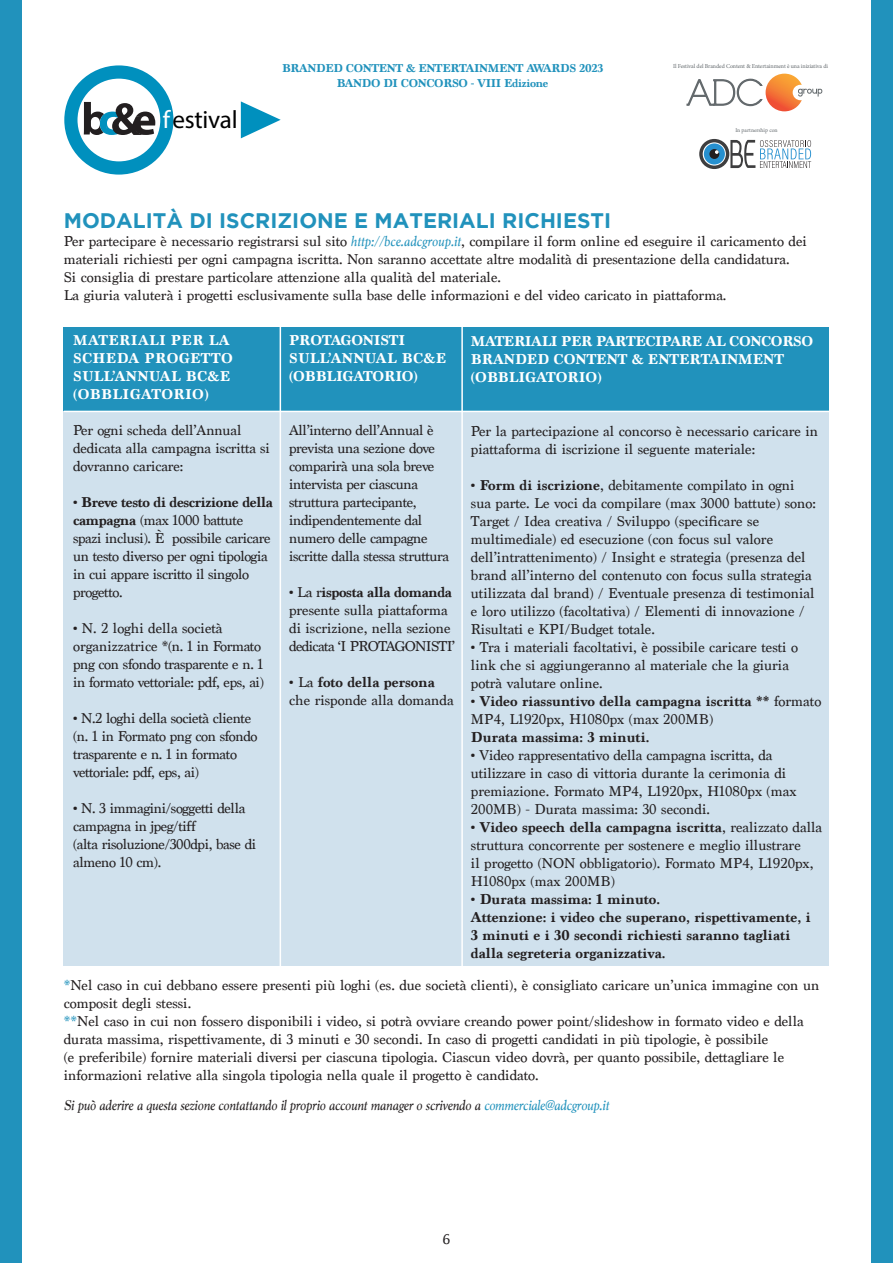
<style>
.page{position:relative;width:893px;height:1263px;background:#fff}
.page>*{position:absolute;margin:0;border:0;box-sizing:border-box;transform-origin:0 0}
.t1{font:25.2px "Myriad Pro";letter-spacing:-.01em;color:#000}
.t2{font:700 21px "Gotham";color:#2192bc}
.t3{font:15px/18px "Marion";color:#231f20}
.t4{font:15px/18px "Marion";letter-spacing:-.025em;color:#231f20}
.t5{font:700 15px/18px "Marion";color:#231f20}
.t6{font:italic 15px "Marion";letter-spacing:-.015em;color:#231f20}
.t7{font:700 15px/18px "Marion";letter-spacing:-.025em;color:#fff}
.t8{font:700 15px/18px "Marion";letter-spacing:.025em;color:#fff}
.t9{font:700 15px/18px "Marion";color:#fff}
.t10{font:700 15px/18px "Marion";letter-spacing:-.025em;color:#231f20}
.t11{font:700 12px "Marion";letter-spacing:-.025em;color:#2192bc}
.t12{font:6px "Minion Pro";letter-spacing:-.01em;color:#63696d}
.t13{font:5.7px "Minion Pro";letter-spacing:-.005em;color:#63696d}
.s1{color:#fff}
.s2{font-style:italic;color:#2192bc}
.s3{font-weight:400}
.s4{font-weight:700}
.s5{color:#2192bc}
</style>
<div class="page">
<div style="left:872px;top:0;width:21px;height:1263px;background:#2192bc"></div>
<div style="left:0;top:0;width:21px;height:1263px;background:#2192bc"></div>
<div style="left:64px;top:65px;width:109px;height:110px;border:13px solid #0090be;border-radius:50%"></div>
<svg style="left:241px;top:101px;width:40px;height:37px"></svg>
<svg style="left:84px;top:102px;width:71px;height:33px"></svg>
<div style="left:64px;top:327px;width:765px;height:85px;background:#2192bc"></div>
<div style="left:64px;top:411px;width:765px;height:555px;background:#d0e1ed"></div>
<hr style="left:64px;top:411px;width:765px;height:1px;background:#fff">
<hr style="left:461px;top:313px;width:2px;height:670px;background:#fff">
<svg style="left:686px;top:74px;width:136px;height:37px"></svg>
<div style="left:704px;top:143px;width:21px;height:21px;background:#2690cf;border-radius:50%"></div>
<div style="left:709px;top:149px;width:10px;height:10px;background:#231f20;border-radius:50%"></div>
<svg style="left:715px;top:150px;width:4px;height:4px"></svg>
<div style="left:699px;top:139px;width:30px;height:30px;border:3px solid #3e3e3f;border-radius:50%"></div>
<svg style="left:730px;top:140px;width:81px;height:28px"></svg>
<hr style="left:280px;top:313px;width:1px;height:670px;background:#fff">
<p class="t1" style="left:163px;top:104px;width:76px"><span class="s1">f</span>estival</p>
<p class="t11" style="left:282px;top:61px;width:323px">BRANDED CONTENT &amp; ENTERTAINMENT AWARDS 2023</p>
<p class="t11" style="left:337px;top:76px;width:213px">BANDO DI CONCORSO - VIII Edizione</p>
<p class="t12" style="left:673px;top:62px;width:157px">Il Festival del Branded Content &amp; Entertainment è una iniziativa di</p>
<p class="t13" style="left:735px;top:127px;width:44px">In partnership con</p>
<p class="t2" style="left:64px;top:208px;width:549px">MODALITÀ DI ISCRIZIONE E MATERIALI RICHIESTI</p>
<p class="t3" style="left:64px;top:232px;width:745px">Per partecipare è necessario registrarsi sul sito <span class="s2">http://bce.adcgroup.it</span>, compilare il form online ed eseguire il caricamento dei materiali richiesti per ogni campagna iscritta. Non saranno accettate altre modalità di presentazione della candidatura.</p>
<p class="t3" style="left:64px;top:268px;width:439px">Si consiglia di prestare particolare attenzione alla qualità del materiale.</p>
<p class="t3" style="left:64px;top:286px;width:664px">La giuria valuterà i progetti esclusivamente sulla base delle informazioni e del video caricato in piattaforma.</p>
<p class="t8" style="left:73px;top:331px;width:158px">MATERIALI PER LA</p>
<p class="t8" style="left:73px;top:349px;width:161px">SCHEDA PROGETTO<br>SULL’ANNUAL BC&amp;E</p>
<p class="t8" style="left:73px;top:385px;width:137px">(OBBLIGATORIO)</p>
<p class="t3" style="left:73px;top:421px;width:170px">Per ogni scheda dell’Annual</p>
<p class="t3" style="left:73px;top:439px;width:198px">dedicata alla campagna iscritta si dovranno caricare:</p>
<p class="t10" style="left:73px;top:493px;width:201px">• Breve testo di descrizione della campagna <span class="s3">(max 1000 battute</span></p>
<p class="t4" style="left:73px;top:529px;width:199px">spazi inclusi). È possibile caricare un testo diverso per ogni tipologia</p>
<p class="t4" style="left:73px;top:565px;width:178px">in cui appare iscritto il singolo progetto.</p>
<p class="t3" style="left:73px;top:619px;width:151px">• N. 2 loghi della società</p>
<p class="t3" style="left:73px;top:637px;width:189px">organizzatrice *(n. 1 in Formato</p>
<p class="t4" style="left:73px;top:655px;width:192px">png con sfondo trasparente e n. 1</p>
<p class="t4" style="left:73px;top:673px;width:192px">in formato vettoriale: pdf, eps, ai)</p>
<p class="t4" style="left:73px;top:709px;width:179px">• N.2 loghi della società cliente</p>
<p class="t4" style="left:73px;top:727px;width:186px">(n. 1 in Formato png con sfondo</p>
<p class="t4" style="left:73px;top:745px;width:165px">trasparente e n. 1 in formato</p>
<p class="t4" style="left:73px;top:763px;width:127px">vettoriale: pdf, eps, ai)</p>
<p class="t4" style="left:73px;top:799px;width:174px">• N. 3 immagini/soggetti della</p>
<p class="t4" style="left:73px;top:817px;width:125px">campagna in jpeg/tiff</p>
<p class="t4" style="left:73px;top:835px;width:185px">(alta risoluzione/300dpi, base di</p>
<p class="t4" style="left:73px;top:853px;width:90px">almeno 10 cm).</p>
<p class="t9" style="left:289px;top:331px;width:159px">PROTAGONISTI<br>SULL’ANNUAL BC&amp;E</p>
<p class="t9" style="left:289px;top:367px;width:130px">(OBBLIGATORIO)</p>
<p class="t7" style="left:471px;top:332px;width:344px">MATERIALI PER PARTECIPARE AL CONCORSO<br>BRANDED CONTENT &amp; ENTERTAINMENT</p>
<p class="t9" style="left:471px;top:368px;width:132px">(OBBLIGATORIO)</p>
<p class="t3" style="left:289px;top:421px;width:147px;text-align:justify">All’interno dell’Annual è prevista una sezione dove comparirà una sola breve intervista per ciascuna</p>
<p class="t4" style="left:289px;top:493px;width:129px">struttura partecipante,</p>
<p class="t4" style="left:289px;top:511px;width:135px">indipendentemente dal</p>
<p class="t4" style="left:289px;top:529px;width:162px">numero delle campagne iscritte dalla stessa struttura</p>
<p class="t3" style="left:289px;top:583px;width:164px">• La r<span class="s4">isposta alla domanda </span>presente sulla piattaforma</p>
<p class="t3" style="left:289px;top:619px;width:168px">di iscrizione, nella sezione dedicata ‘I PROTAGONISTI’</p>
<p class="t3" style="left:289px;top:673px;width:166px">• La <span class="s4">foto della persona </span>che risponde alla domanda</p>
<p class="t3" style="left:471px;top:422px;width:349px">Per la partecipazione al concorso è necessario caricare in piattaforma di iscrizione il seguente materiale:</p>
<p class="t3" style="left:471px;top:476px;width:346px"><span class="s4">• Form di iscrizione</span>, debitamente compilato in ogni sua parte. Le voci da compilare (max 3000 battute) sono:<br>Target / Idea creativa / Sviluppo (specificare se</p>
<p class="t3" style="left:471px;top:530px;width:304px">multimediale) ed esecuzione (con focus sul valore</p>
<p class="t3" style="left:471px;top:548px;width:345px">dell’intrattenimento) / Insight e strategia (presenza del brand all’interno del contenuto con focus sulla strategia utilizzata dal brand) / Eventuale presenza di testimonial e loro utilizzo (facoltativa) / Elementi di innovazione / Risultati e KPI/Budget totale.</p>
<p class="t3" style="left:471px;top:638px;width:329px">• Tra i materiali facoltativi, è possibile caricare testi o link che si aggiungeranno al materiale che la giuria potrà valutare online.</p>
<p class="t5" style="left:471px;top:692px;width:352px">• Video riassuntivo della campagna iscritta ** <span class="s3">formato<br>MP4, L1920px, H1080px (max 200MB)</span></p>
<p class="t5" style="left:471px;top:728px;width:180px">Durata massima: 3 minuti.</p>
<p class="t3" style="left:471px;top:746px;width:303px">• Video rappresentativo della campagna iscritta, da</p>
<p class="t3" style="left:471px;top:764px;width:327px">utilizzare in caso di vittoria durante la cerimonia di premiazione. Formato MP4, L1920px, H1080px (max<br>200MB) - Durata massima: 30 secondi.</p>
<p class="t3" style="left:471px;top:818px;width:353px"><span class="s4">• Video speech della campagna iscritta</span>, realizzato dalla struttura concorrente per sostenere e meglio illustrare<br>il progetto (NON obbligatorio). Formato MP4, L1920px, H1080px (max 200MB)</p>
<p class="t5" style="left:471px;top:890px;width:191px">• Durata massima: 1 minuto.</p>
<p class="t5" style="left:471px;top:908px;width:341px">Attenzione: i video che superano, rispettivamente, i</p>
<p class="t5" style="left:471px;top:926px;width:321px">3 minuti e i 30 secondi richiesti saranno tagliati dalla segreteria organizzativa.</p>
<p class="t3" style="left:64px;top:976px;width:757px"><span class="s5">*</span>Nel caso in cui debbano essere presenti più loghi (es. due società clienti), è consigliato caricare un’unica immagine con un composit degli stessi.</p>
<p class="t3" style="left:64px;top:1012px;width:741px"><span class="s5">**</span>Nel caso in cui non fossero disponibili i video, si potrà ovviare creando power point/slideshow in formato video e della durata massima, rispettivamente, di 3 minuti e 30 secondi. In caso di progetti candidati in più tipologie, è possibile</p>
<p class="t3" style="left:64px;top:1048px;width:722px">(e preferibile) fornire materiali diversi per ciascuna tipologia. Ciascun video dovrà, per quanto possibile, dettagliare le</p>
<p class="t3" style="left:64px;top:1066px;width:476px">informazioni relative alla singola tipologia nella quale il progetto è candidato.</p>
<p class="t6" style="left:64px;top:1095px;width:547px">Si può aderire a questa sezione contattando il proprio account manager o scrivendo a <span class="s5">commerciale@adcgroup.it</span></p>
<p class="t3" style="left:443px;top:1230px;width:9px">6</p>
</div>
